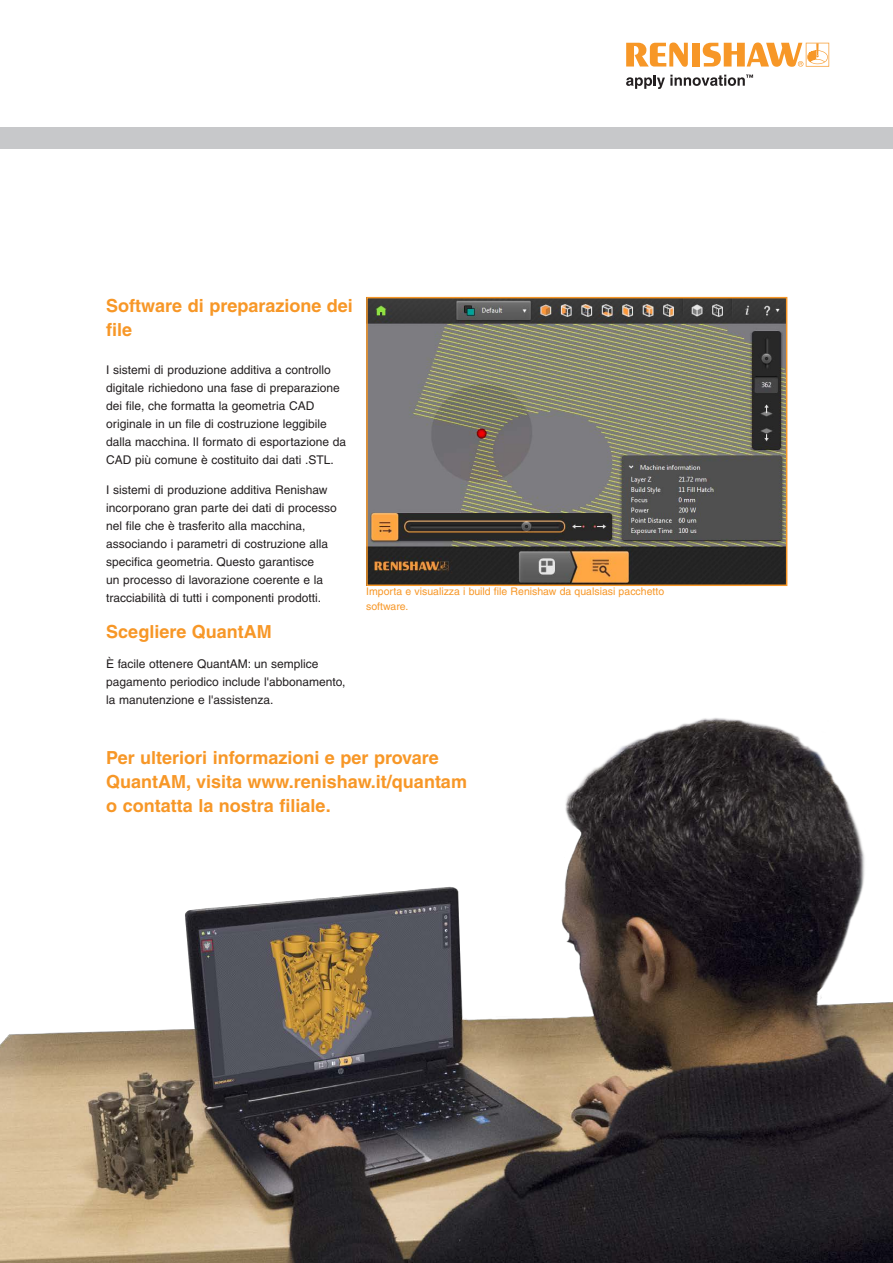
<style>
.page{position:relative;width:893px;height:1263px;background:#fff}
.page>*{position:absolute;margin:0;border:0;box-sizing:border-box;transform-origin:0 0}
.Sub_heading{font:700 18px/24px "Helvetica";color:#f79727}
.Body_Text_8pt{font:700 18px "Helvetica";color:#f79727}
.Body_Text_8pt-2{font:12px/18px "Helvetica";color:#231f20}
.Caption_text_7pt{font:10.5px/15px "Helvetica";color:#f79727}
</style>
<div class="page">
<div style="left:0;top:128px;width:893px;height:21px;background:#c7c8ca"></div>
<svg style="left:626px;top:43px;width:62px;height:24px"></svg>
<div style="left:692px;top:43px;width:8px;height:24px;background:#f79727"></div>
<svg style="left:703px;top:43px;width:126px;height:24px"></svg>
<svg style="left:626px;top:75px;width:127px;height:14px"></svg>
<img style="left:369px;top:300px;width:415px;height:283px">
<div style="left:366px;top:297px;width:421px;height:289px;border:2px solid #f79727"></div>
<img style="left:0;top:718px;width:893px;height:545px">
<p class="Sub_heading" style="left:106px;top:293px;width:248px">Software di preparazione dei file</p>
<p class="Body_Text_8pt-2" style="left:106px;top:361px;width:241px">I sistemi di produzione additiva a controllo digitale richiedono una fase di preparazione dei file, che formatta la geometria CAD originale in un file di costruzione leggibile dalla macchina. Il formato di esportazione da CAD più comune è costituito dai dati .STL.</p>
<p class="Body_Text_8pt-2" style="left:106px;top:481px;width:232px">I sistemi di produzione additiva Renishaw incorporano gran parte dei dati di processo nel file che è trasferito alla macchina, associando i parametri di costruzione alla specifica geometria. Questo garantisce<br>un processo di lavorazione coerente e la tracciabilità di tutti i componenti prodotti.</p>
<p class="Body_Text_8pt" style="left:106px;top:621px;width:167px">Scegliere QuantAM</p>
<p class="Body_Text_8pt-2" style="left:106px;top:655px;width:241px">È facile ottenere QuantAM: un semplice pagamento periodico include l'abbonamento, la manutenzione e l'assistenza.</p>
<p class="Caption_text_7pt" style="left:366px;top:584px;width:299px">Importa e visualizza i build file Renishaw da qualsiasi pacchetto software.</p>
<p class="Sub_heading" style="left:106px;top:745px;width:362px">Per ulteriori informazioni e per provare<br>QuantAM, visita www.renishaw.it/quantam o contatta la nostra filiale.</p>
</div>
